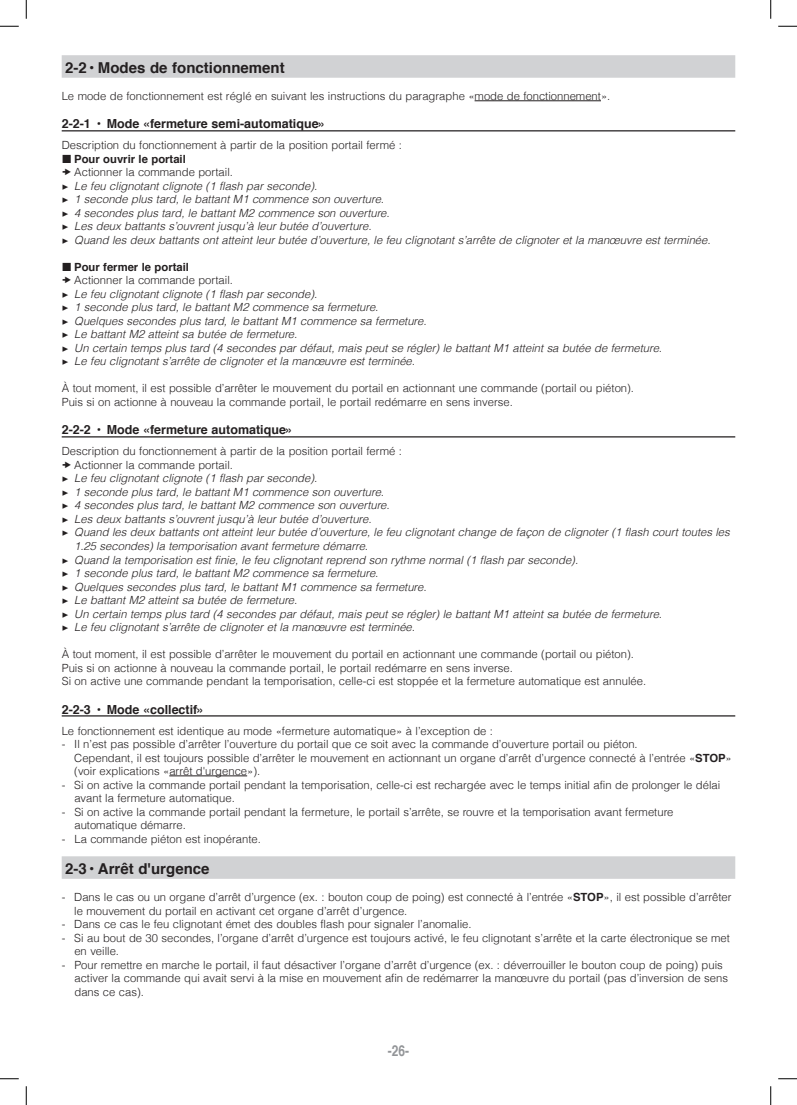
<style>
.page{position:relative;width:797px;height:1105px;background:#fff}
.page>*{position:absolute;margin:0;border:0;box-sizing:border-box;transform-origin:0 0}
.t1{font:700 15px "Helvetica";color:#231f20}
.t2{font:700 15px "Helvetica";color:#939598;scale:.8 1}
.t3{font:700 12.5px "Helvetica";color:#231f20}
.t4{font:300 11.25px/13.5px "Helvetica";color:#231f20}
.t5{font:italic 300 11.25px/13.5px "Helvetica";color:#231f20}
.t6{font:700 11.25px "Helvetica";color:#231f20}
.s1{font-style:normal}
.s2{font-family:"Minion Pro";font-weight:700;font-style:normal}
.s3{font-weight:700}
</style>
<div class="page">
<div style="left:62px;top:55px;width:673px;height:23px;background:#d1d2d4"></div>
<hr style="left:474px;top:100px;width:127px;height:1px;background:#231f20">
<hr style="left:62px;top:130px;width:673px;height:1px;background:#231f20">
<hr style="left:62px;top:436px;width:673px;height:1px;background:#231f20">
<hr style="left:62px;top:715px;width:673px;height:1px;background:#231f20">
<hr style="left:169px;top:775px;width:78px;height:1px;background:#231f20">
<div style="left:62px;top:856px;width:673px;height:23px;background:#d1d2d4"></div>
<svg style="left:0;top:25px;width:19px;height:2px"></svg>
<svg style="left:778px;top:25px;width:19px;height:2px"></svg>
<svg style="left:0;top:1078px;width:19px;height:1px"></svg>
<svg style="left:778px;top:1078px;width:19px;height:1px"></svg>
<svg style="left:25px;top:0;width:2px;height:19px"></svg>
<svg style="left:25px;top:1086px;width:2px;height:19px"></svg>
<svg style="left:770px;top:0;width:1px;height:19px"></svg>
<svg style="left:770px;top:1086px;width:1px;height:19px"></svg>
<h1 class="t1" style="left:65px;top:56px;width:221px">2-2 • Modes de fonctionnement</h1>
<p class="t4" style="left:62px;top:89px;width:550px">Le mode de fonctionnement est réglé en suivant les instructions du paragraphe «mode de fonctionnement».</p>
<p class="t3" style="left:62px;top:114px;width:265px">2-2-1 • Mode «fermeture semi-automatique»</p>
<p class="t4" style="left:62px;top:139px;width:342px">Description du fonctionnement à partir de la position portail fermé :</p>
<p class="t6" style="left:74px;top:150px;width:113px">Pour ouvrir le portail</p>
<p class="t5" style="left:62px;top:166px;width:650px;text-indent:12px"><span class="s1">Actionner la commande portail.<br></span><span class="s2">▶</span> Le feu clignotant clignote (1 flash par seconde).<br><span class="s2">▶</span> 1 seconde plus tard, le battant M1 commence son ouverture.<br><span class="s2">▶</span> 4 secondes plus tard, le battant M2 commence son ouverture.<br><span class="s2">▶</span> Les deux battants s’ouvrent jusqu’à leur butée d’ouverture.<br><span class="s2">▶</span> Quand les deux battants ont atteint leur butée d’ouverture, le feu clignotant s’arrête de clignoter et la manœuvre est terminée.</p>
<p class="t6" style="left:74px;top:258px;width:116px">Pour fermer le portail</p>
<p class="t5" style="left:62px;top:274px;width:602px;text-indent:12px"><span class="s1">Actionner la commande portail.<br></span><span class="s2">▶</span> Le feu clignotant clignote (1 flash par seconde).<br><span class="s2">▶</span> 1 seconde plus tard, le battant M2 commence sa fermeture.<br><span class="s2">▶</span> Quelques secondes plus tard, le battant M1 commence sa fermeture.<br><span class="s2">▶</span> Le battant M2 atteint sa butée de fermeture.<br><span class="s2">▶</span> Un certain temps plus tard (4 secondes par défaut, mais peut se régler) le battant M1 atteint sa butée de fermeture. <span class="s2">▶</span> Le feu clignotant s’arrête de clignoter et la manœuvre est terminée.</p>
<p class="t4" style="left:62px;top:382px;width:574px">À tout moment, il est possible d’arrêter le mouvement du portail en actionnant une commande (portail ou piéton).<br>Puis si on actionne à nouveau la commande portail, le portail redémarre en sens inverse.</p>
<p class="t3" style="left:62px;top:420px;width:233px">2-2-2 • Mode «fermeture automatique»</p>
<p class="t4" style="left:62px;top:445px;width:342px">Description du fonctionnement à partir de la position portail fermé :</p>
<p class="t4" style="left:74px;top:458px;width:160px">Actionner la commande portail.</p>
<p class="t5" style="left:62px;top:472px;width:257px"><span class="s2">▶</span> Le feu clignotant clignote (1 flash par seconde).</p>
<p class="t5" style="left:62px;top:485px;width:324px"><span class="s2">▶</span> 1 seconde plus tard, le battant M1 commence son ouverture.</p>
<p class="t5" style="left:62px;top:499px;width:329px"><span class="s2">▶</span> 4 secondes plus tard, le battant M2 commence son ouverture.</p>
<p class="t5" style="left:62px;top:512px;width:311px"><span class="s2">▶</span> Les deux battants s’ouvrent jusqu’à leur butée d’ouverture.</p>
<p class="t5" style="left:62px;top:526px;width:669px"><span class="s2">▶</span> Quand les deux battants ont atteint leur butée d’ouverture, le feu clignotant change de façon de clignoter (1 flash court toutes les</p>
<p class="t5" style="left:74px;top:539px;width:295px">1.25 secondes) la temporisation avant fermeture démarre.</p>
<p class="t5" style="left:62px;top:553px;width:518px"><span class="s2">▶</span> Quand la temporisation est finie, le feu clignotant reprend son rythme normal (1 flash par seconde).</p>
<p class="t5" style="left:62px;top:566px;width:318px"><span class="s2">▶</span> 1 seconde plus tard, le battant M2 commence sa fermeture.</p>
<p class="t5" style="left:62px;top:580px;width:366px"><span class="s2">▶</span> Quelques secondes plus tard, le battant M1 commence sa fermeture.</p>
<p class="t5" style="left:62px;top:593px;width:237px"><span class="s2">▶</span> Le battant M2 atteint sa butée de fermeture.</p>
<p class="t5" style="left:62px;top:607px;width:602px"><span class="s2">▶</span> Un certain temps plus tard (4 secondes par défaut, mais peut se régler) le battant M1 atteint sa butée de fermeture.</p>
<p class="t5" style="left:62px;top:620px;width:355px"><span class="s2">▶</span> Le feu clignotant s’arrête de clignoter et la manœuvre est terminée.</p>
<p class="t4" style="left:62px;top:647px;width:586px">À tout moment, il est possible d’arrêter le mouvement du portail en actionnant une commande (portail ou piéton).<br>Puis si on actionne à nouveau la commande portail, le portail redémarre en sens inverse.<br>Si on active une commande pendant la temporisation, celle-ci est stoppée et la fermeture automatique est annulée.</p>
<p class="t3" style="left:62px;top:699px;width:144px">2-2-3 • Mode «collectif»</p>
<p class="t4" style="left:62px;top:724px;width:433px">Le fonctionnement est identique au mode «fermeture automatique» à l’exception de :</p>
<p class="t4" style="left:74px;top:737px;width:659px;text-indent:-13px">- Il n’est pas possible d’arrêter l’ouverture du portail que ce soit avec la commande d’ouverture portail ou piéton.<br>Cependant, il est toujours possible d’arrêter le mouvement en actionnant un organe d’arrêt d’urgence connecté à l’entrée «<span class="s3">STOP</span>» (voir explications «arrêt d'urgence»).</p>
<p class="t4" style="left:74px;top:778px;width:647px;text-indent:-13px">- Si on active la commande portail pendant la temporisation, celle-ci est rechargée avec le temps initial afin de prolonger le délai avant la fermeture automatique.</p>
<p class="t4" style="left:74px;top:805px;width:600px;text-indent:-13px">- Si on active la commande portail pendant la fermeture, le portail s’arrête, se rouvre et la temporisation avant fermeture automatique démarre.</p>
<p class="t4" style="left:62px;top:832px;width:200px">- La commande piéton est inopérante.</p>
<h1 class="t1" style="left:65px;top:857px;width:146px">2-3 • Arrêt d'urgence</h1>
<p class="t4" style="left:74px;top:890px;width:658px;text-indent:-13px">- Dans le cas ou un organe d’arrêt d’urgence (ex. : bouton coup de poing) est connecté à l’entrée «<span class="s3">STOP</span>», il est possible d’arrêter le mouvement du portail en activant cet organe d’arrêt d’urgence.</p>
<p class="t4" style="left:62px;top:917px;width:411px">- Dans ce cas le feu clignotant émet des doubles flash pour signaler l’anomalie.</p>
<p class="t4" style="left:74px;top:931px;width:657px;text-indent:-13px">- Si au bout de 30 secondes, l’organe d’arrêt d’urgence est toujours activé, le feu clignotant s’arrête et la carte électronique se met en veille.</p>
<p class="t4" style="left:74px;top:958px;width:655px;text-indent:-13px">- Pour remettre en marche le portail, il faut désactiver l’organe d’arrêt d’urgence (ex. : déverrouiller le bouton coup de poing) puis activer la commande qui avait servi à la mise en mouvement afin de redémarrer la manœuvre du portail (pas d’inversion de sens dans ce cas).</p>
<h1 class="t2" style="left:388px;top:1039px;width:28px">-26-</h1>
</div>
